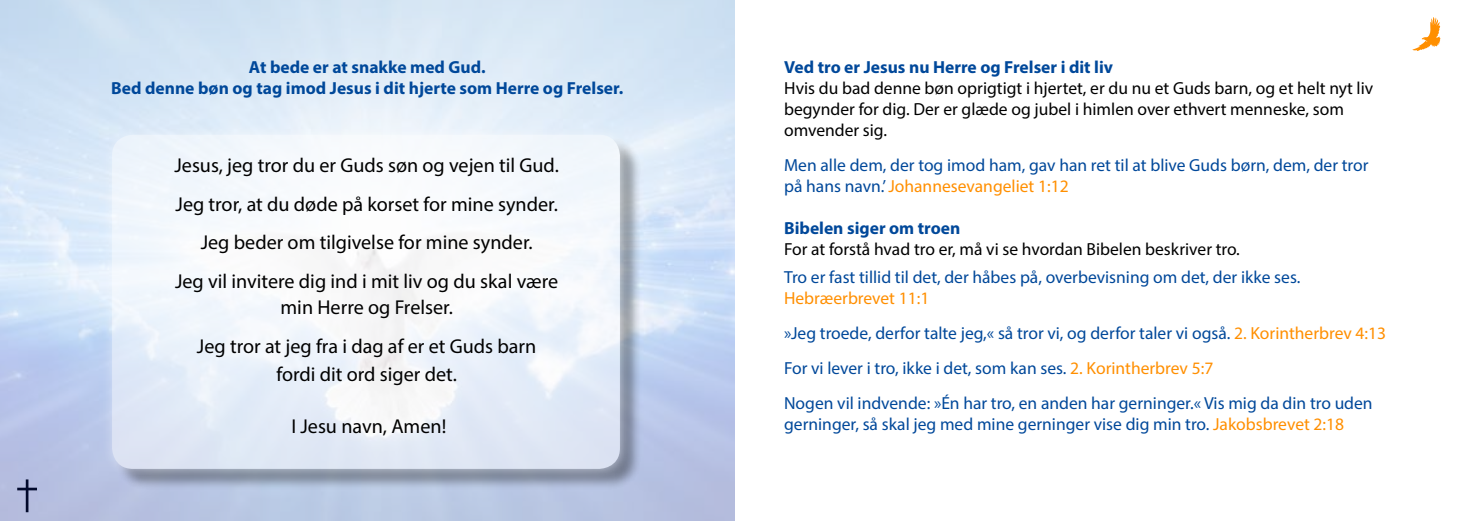
<style>
.page{position:relative;width:1469px;height:521px;background:#fff}
.page>*{position:absolute;margin:0;border:0;box-sizing:border-box;transform-origin:0 0}
.t1{font:20.12px/38.5px "Myriad Pro";color:#000;text-align:center}
.t2{font:17.5px/35px "Myriad Pro";color:#00489a}
.t3{font:17.5px/21px "Myriad Pro";color:#000}
.t4{font:700 17.5px/21px "Myriad Pro";color:#00489a;text-align:center}
.s1{color:#ff8f00}
</style>
<div class="page">
<img style="left:0;top:0;width:734px;height:521px">
<div style="left:115px;top:137px;width:526px;height:354px;background:#000;opacity:.75"></div>
<div style="left:101px;top:123px;width:530px;height:357px;background:#fff;opacity:.75"></div>
<svg style="left:112px;top:135px;width:508px;height:334px;fill:#f2f6fb"></svg>
<svg style="left:1412px;top:17px;width:29px;height:34px"></svg>
<p class="t4" style="left:111px;top:56px;width:513px">At bede er at snakke med Gud.<br>Bed denne bøn og tag imod Jesus i dit hjerte som Herre og Frelser.</p>
<p class="t1" style="left:174px;top:146px;width:386px">Jesus, jeg tror du er Guds søn og vejen til Gud.<br>Jeg tror, at du døde på korset for mine synder.<br>Jeg beder om tilgivelse for mine synder.<br>Jeg vil invitere dig ind i mit liv og du skal være</p>
<p class="t1" style="left:197px;top:288px;width:341px">min Herre og Frelser.<br>Jeg tror at jeg fra i dag af er et Guds barn</p>
<p class="t1" style="left:276px;top:354px;width:182px">fordi dit ord siger det.</p>
<p class="t1" style="left:291px;top:407px;width:156px">I Jesu navn, Amen!</p>
<p class="t4" style="left:784px;top:56px;width:330px">Ved tro er Jesus nu Herre og Frelser i dit liv</p>
<p class="t3" style="left:784px;top:77px;width:590px">Hvis du bad denne bøn oprigtigt i hjertet, er du nu et Guds barn, og et helt nyt liv begynder for dig. Der er glæde og jubel i himlen over ethvert menneske, som omvender sig.</p>
<p class="t2" style="left:784px;top:154px;width:586px;line-height:21px">Men alle dem, der tog imod ham, gav han ret til at blive Guds børn, dem, der tror på hans navn.’ <span class="s1">Johannesevangeliet 1:12</span></p>
<p class="t4" style="left:784px;top:217px;width:178px">Bibelen siger om troen</p>
<p class="t3" style="left:784px;top:238px;width:457px">For at forstå hvad tro er, må vi se hvordan Bibelen beskriver tro.</p>
<p class="t2" style="left:784px;top:259px;width:518px">Tro er fast tillid til det, der håbes på, overbevisning om det, der ikke ses.</p>
<p class="t2" style="left:784px;top:280px;width:603px"><span class="s1">Hebræerbrevet 11:1<br></span>»Jeg troede, derfor talte jeg,« så tror vi, og derfor taler vi også. <span class="s1">2. Korintherbrev 4:13<br></span>For vi lever i tro, ikke i det, som kan ses. <span class="s1">2. Korintherbrev 5:7<br></span>Nogen vil indvende: »Én har tro, en anden har gerninger.« Vis mig da din tro uden</p>
<p class="t2" style="left:784px;top:406px;width:561px">gerninger, så skal jeg med mine gerninger vise dig min tro. <span class="s1">Jakobsbrevet 2:18</span></p>
</div>
